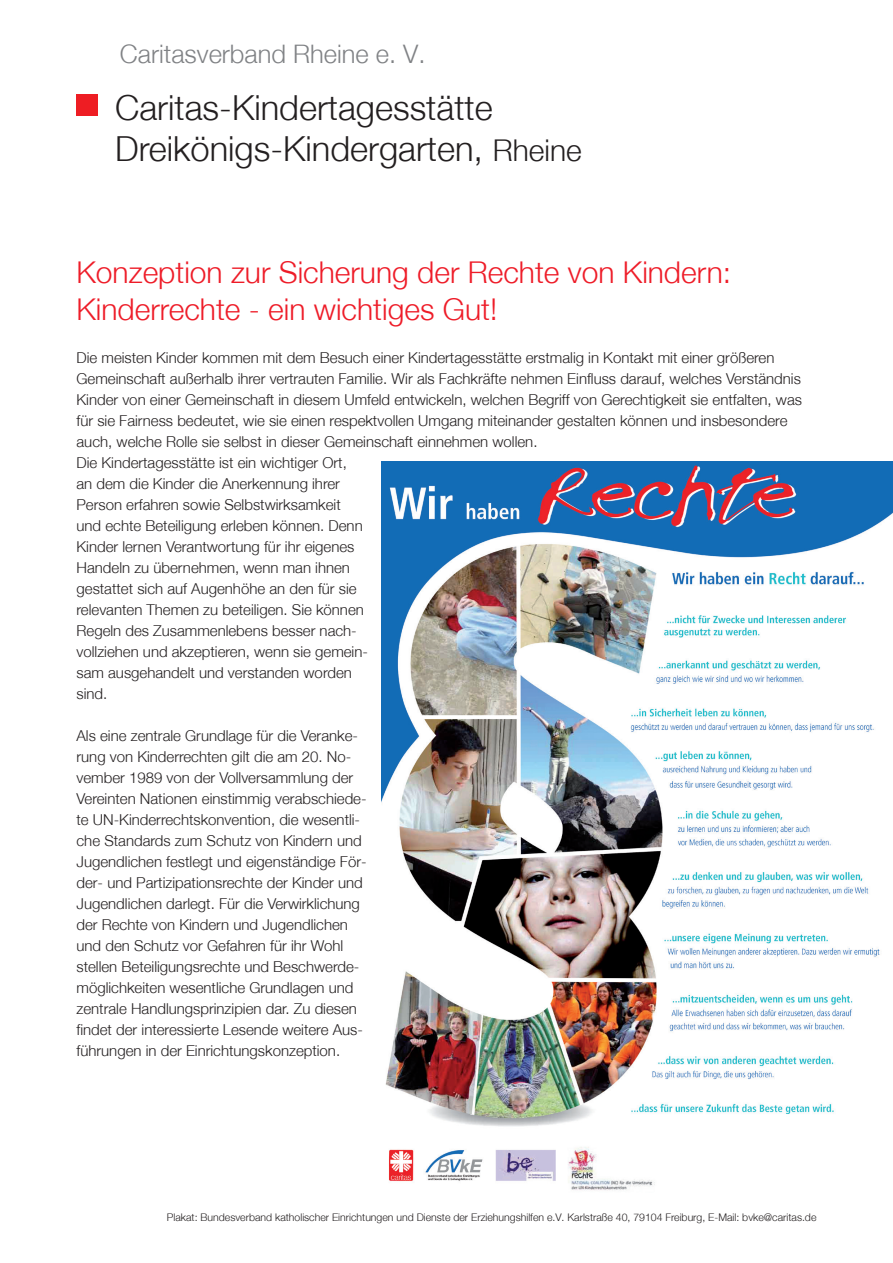
<style>
.page{position:relative;width:893px;height:1263px;background:#fff}
.page>*{position:absolute;margin:0;border:0;box-sizing:border-box;transform-origin:0 0}
.t1{font:300 34.5px/41.4px "Helvetica Neue";color:#231f20}
.t2{font:300 30px/37.5px "Helvetica Neue";color:#ee1c28}
.t3{font:300 25.5px "Helvetica Neue";color:#808285}
.t4{font:300 15px/21px "Helvetica Neue";color:#231f20}
.t5{font:300 10.5px "Helvetica Neue";color:#231f20}
.s1{font-size:30px}
</style>
<div class="page">
<img style="left:382px;top:461px;width:511px;height:730px">
<div style="left:77px;top:95px;width:21px;height:21px;background:#ee1d23"></div>
<h3 class="t3" style="left:120px;top:38px;width:307px">Caritasverband Rheine e. V.</h3>
<h1 class="t1" style="left:115px;top:86px;width:468px">Caritas-Kindertagesstätte<br>Dreikönigs-Kindergarten, <span class="s1">Rheine</span></h1>
<h2 class="t2" style="left:77px;top:253px;width:656px">Konzeption zur Sicherung der Rechte von Kindern:<br>Kinderrechte - ein wichtiges Gut!</h2>
<p class="t4" style="left:77px;top:346px;width:727px">Die meisten Kinder kommen mit dem Besuch einer Kindertagesstätte erstmalig in Kontakt mit einer größeren Gemeinschaft außerhalb ihrer vertrauten Familie. Wir als Fachkräfte nehmen Einfluss darauf, welches Verständnis Kinder von einer Gemeinschaft in diesem Umfeld entwickeln, welchen Begriff von Gerechtigkeit sie entfalten, was für sie Fairness bedeutet, wie sie einen respektvollen Umgang miteinander gestalten können und insbesondere auch, welche Rolle sie selbst in dieser Gemeinschaft einnehmen wollen.<br>Die Kindertagesstätte ist ein wichtiger Ort,<br>an dem die Kinder die Anerkennung ihrer<br>Person erfahren sowie Selbstwirksamkeit<br>und echte Beteiligung erleben können. Denn<br>Kinder lernen Verantwortung für ihr eigenes<br>Handeln zu übernehmen, wenn man ihnen<br>gestattet sich auf Augenhöhe an den für sie<br>relevanten Themen zu beteiligen. Sie können<br>Regeln des Zusammenlebens besser nach-<br>vollziehen und akzeptieren, wenn sie gemein-<br>sam ausgehandelt und verstanden worden<br>sind.</p>
<p class="t4" style="left:77px;top:724px;width:292px">Als eine zentrale Grundlage für die Veranke&shy;rung von Kinderrechten gilt die am 20. No&shy;vember 1989 von der Vollversammlung der Vereinten Nationen einstimmig verabschiede&shy;te UN-Kinderrechtskonvention, die wesentli&shy;che Standards zum Schutz von Kindern und Jugendlichen festlegt und eigenständige För&shy;der- und Partizipationsrechte der Kinder und Jugendlichen darlegt. Für die Verwirklichung der Rechte von Kindern und Jugendlichen und den Schutz vor Gefahren für ihr Wohl stellen Beteiligungsrechte und Beschwerde&shy;möglichkeiten wesentliche Grundlagen und zentrale Handlungsprinzipien dar. Zu diesen findet der interessierte Lesende weitere Aus&shy;führungen in der Einrichtungskonzeption.</p>
<p class="t5" style="left:167px;top:1211px;width:651px">Plakat: Bundesverband katholischer Einrichtungen und Dienste der Erziehungshilfen e.V. Karlstraße 40, 79104 Freiburg, E-Mail: bvke@caritas.de</p>
</div>
